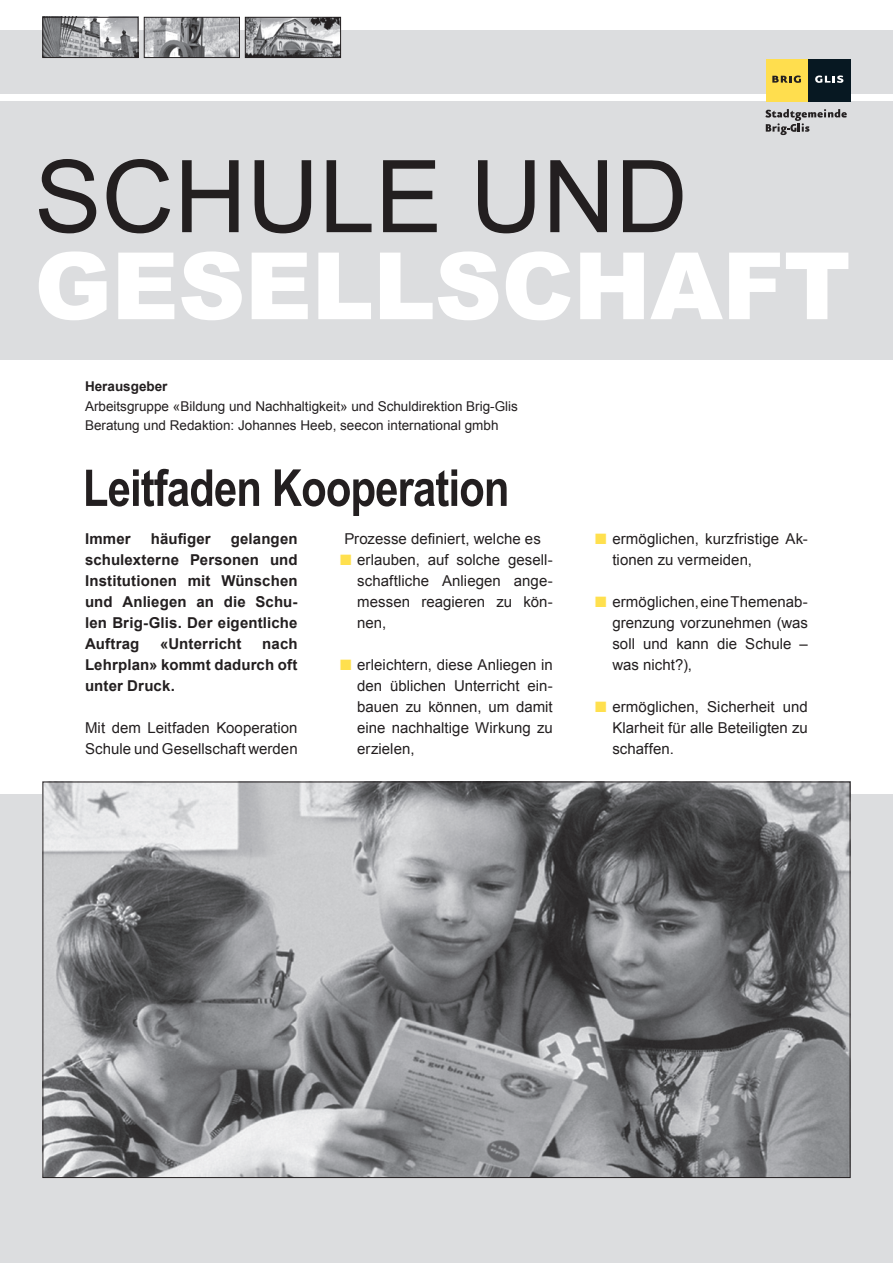
<style>
.page{position:relative;width:893px;height:1263px;background:#fff}
.page>*{position:absolute;margin:0;border:0;box-sizing:border-box;transform-origin:0 0}
.t1{font:100.5px "Arial";color:#231f20}
.t2{font:900 93px "Arial";letter-spacing:-.005em;color:#fff}
.t3{font:700 51px "Arial Narrow";letter-spacing:-.015em;color:#231f20}
.t4{font:15px/21px "Arial";letter-spacing:.005em;color:#231f20;text-align:justify}
.t5{font:700 15px/21px "Arial";letter-spacing:.01em;color:#231f20;text-align:justify}
.t6{font:13.5px/19.5px "Arial";color:#231f20}
.s1{font-weight:700}
.s2{color:#ffe04e}
</style>
<div class="page">
<div style="left:0;top:102px;width:893px;height:258px;background:#dcdddf"></div>
<div style="left:0;top:30px;width:893px;height:64px;background:#dcdddf"></div>
<svg style="left:765px;top:109px;width:82px;height:26px"></svg>
<div style="left:766px;top:59px;width:42px;height:43px;background:#ffde4e"></div>
<div style="left:808px;top:59px;width:42px;height:43px;background:#071822"></div>
<svg style="left:815px;top:75px;width:28px;height:8px"></svg>
<svg style="left:772px;top:75px;width:29px;height:8px"></svg>
<img style="left:42px;top:17px;width:94px;height:41px">
<div style="left:43px;top:17px;width:95px;height:41px;border:1px solid #231f20"></div>
<img style="left:146px;top:19px;width:92px;height:37px">
<div style="left:144px;top:17px;width:96px;height:41px;border:1px solid #231f20"></div>
<img style="left:247px;top:19px;width:92px;height:37px">
<div style="left:245px;top:17px;width:96px;height:41px;border:1px solid #231f20"></div>
<div style="left:0;top:794px;width:893px;height:469px;background:#dcdddf"></div>
<img style="left:45px;top:784px;width:803px;height:392px">
<p class="t1" style="left:34px;top:140px;width:655px">Schule und</p>
<p class="t2" style="left:34px;top:234px;width:818px">GESELLSCHAFT</p>
<p class="t6" style="left:85px;top:377px;width:434px"><span class="s1">Herausgeber<br></span>Arbeitsgruppe «Bildung und Nachhaltigkeit» und Schuldirektion Brig-Glis<br>Beratung und Redaktion: Johannes Heeb, seecon international gmbh</p>
<p class="t3" style="left:83px;top:458px;width:428px">Leitfaden Kooperation</p>
<p class="t5" style="left:85px;top:528px;width:47px">Immer</p>
<p class="t5" style="left:151px;top:528px;width:62px">häufiger</p>
<p class="t4" style="left:344px;top:528px;width:198px">Prozesse definiert, welche es</p>
<p class="t4" style="left:357px;top:549px;width:197px;text-indent:-17px"><span class="s2">■</span> erlauben, auf solche gesell&shy;schaftliche Anliegen ange&shy;messen reagieren zu kön&shy;nen,</p>
<p class="t4" style="left:357px;top:654px;width:197px;text-indent:-17px"><span class="s2">■</span> erleichtern, diese Anliegen in den üblichen unterricht ein&shy;bauen zu können, um damit eine nachhaltige Wirkung zu erzielen,</p>
<p class="t5" style="left:85px;top:528px;width:214px;text-indent:146px">gelangen schulexterne Personen und Institutionen mit Wünschen und Anliegen an die Schu&shy;len Brig-Glis. Der eigentliche Auftrag</p>
<p class="t5" style="left:85px;top:633px;width:214px;text-indent:177px">nach Lehrplan» kommt dadurch oft unter Druck.</p>
<p class="t4" style="left:85px;top:717px;width:214px">Mit dem leitfaden Kooperation<br>Schule und Gesellschaft werden</p>
<p class="t5" style="left:160px;top:633px;width:83px">«Unterricht</p>
<p class="t4" style="left:612px;top:528px;width:197px;text-indent:-17px"><span class="s2">■</span> ermöglichen, kurzfristige Ak&shy;tionen zu vermeiden,</p>
<p class="t4" style="left:612px;top:591px;width:197px;text-indent:-17px"><span class="s2">■</span> ermöglichen, eine Themenab&shy;grenzung vorzunehmen (was soll und kann die Schule – was nicht?),</p>
<p class="t4" style="left:612px;top:696px;width:197px;text-indent:-17px"><span class="s2">■</span> ermöglichen, Sicherheit und Klarheit für alle Beteiligten zu schaffen.</p>
</div>
